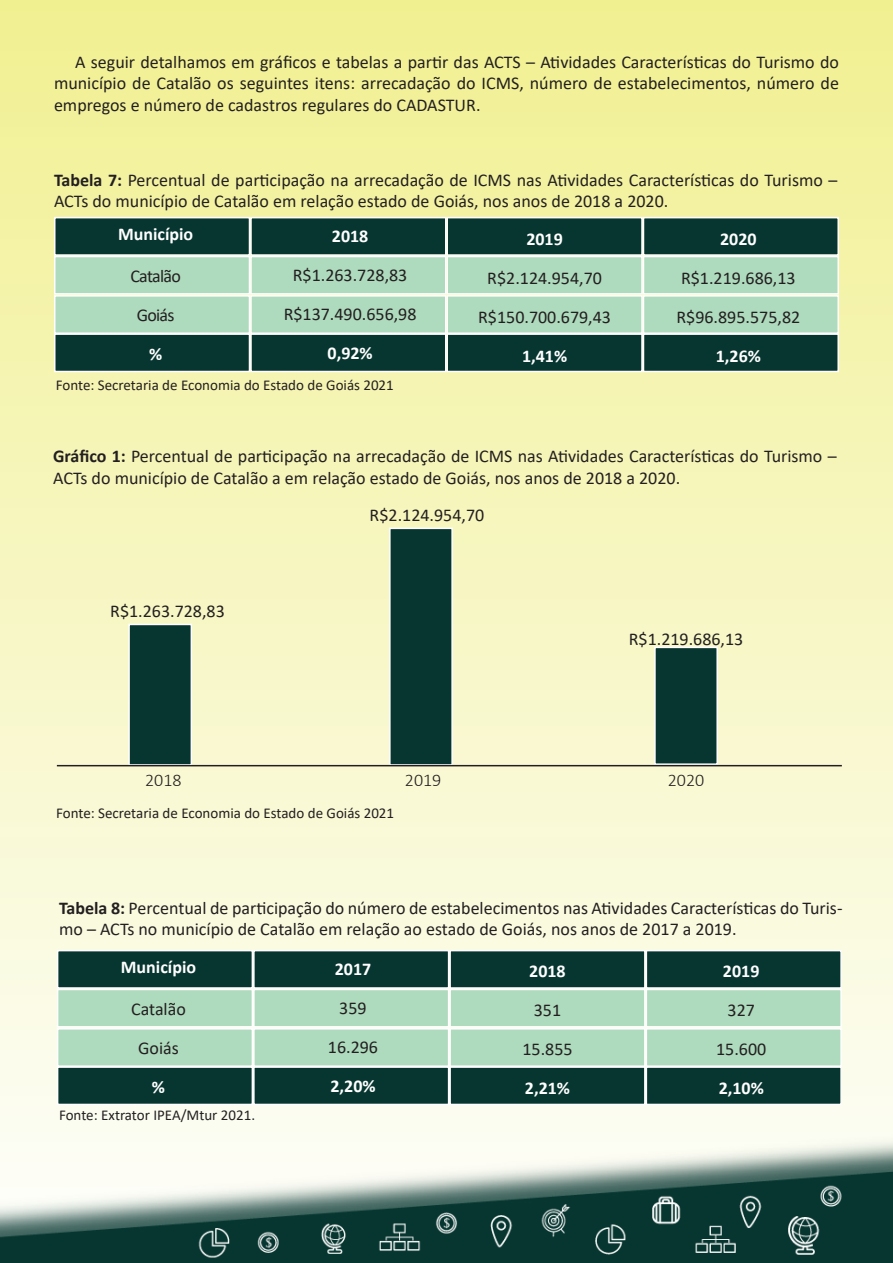
<style>
.page{position:relative;width:893px;height:1263px;background:#fff}
.page>*{position:absolute;margin:0;border:0;box-sizing:border-box;transform-origin:0 0}
.t1{font:18px/21.6px "Calibri";color:#231f20}
.t2{font:700 18px "Calibri";color:#fff}
.t3{font:300 18px "Calibri";color:#231f20}
.t4{font:18px "Calibri";letter-spacing:-.04em;color:#231f20}
.t5{font:15px "Calibri";color:#231f20}
.s1{font-weight:700}
</style>
<div class="page">
<img style="left:0;top:15px;width:893px;height:1248px">
<div style="left:54px;top:217px;width:196px;height:39px;background:#073630;border:2px solid #fff"></div>
<div style="left:250px;top:217px;width:196px;height:39px;background:#073630;border:2px solid #fff"></div>
<div style="left:446px;top:217px;width:197px;height:39px;background:#073630;border:2px solid #fff"></div>
<div style="left:643px;top:217px;width:196px;height:39px;background:#073630;border:2px solid #fff"></div>
<div style="left:54px;top:256px;width:196px;height:39px;background:#aedabd;border:2px solid #fff"></div>
<div style="left:250px;top:256px;width:196px;height:39px;background:#aedabd;border:2px solid #fff"></div>
<div style="left:446px;top:256px;width:197px;height:39px;background:#aedabd;border:2px solid #fff"></div>
<div style="left:643px;top:256px;width:196px;height:39px;background:#aedabd;border:2px solid #fff"></div>
<div style="left:54px;top:295px;width:196px;height:39px;background:#aedabd;border:2px solid #fff"></div>
<div style="left:250px;top:295px;width:196px;height:39px;background:#aedabd;border:2px solid #fff"></div>
<div style="left:446px;top:295px;width:197px;height:39px;background:#aedabd;border:2px solid #fff"></div>
<div style="left:643px;top:295px;width:196px;height:39px;background:#aedabd;border:2px solid #fff"></div>
<div style="left:54px;top:333px;width:196px;height:39px;background:#073630;border:2px solid #fff"></div>
<div style="left:250px;top:333px;width:196px;height:39px;background:#073630;border:2px solid #fff"></div>
<div style="left:446px;top:333px;width:197px;height:39px;background:#073630;border:2px solid #fff"></div>
<div style="left:643px;top:333px;width:196px;height:39px;background:#073630;border:2px solid #fff"></div>
<div style="left:57px;top:950px;width:196px;height:39px;background:#073630;border:2px solid #fff"></div>
<div style="left:253px;top:950px;width:196px;height:39px;background:#073630;border:2px solid #fff"></div>
<div style="left:449px;top:950px;width:197px;height:39px;background:#073630;border:2px solid #fff"></div>
<div style="left:646px;top:950px;width:196px;height:39px;background:#073630;border:2px solid #fff"></div>
<div style="left:57px;top:989px;width:196px;height:38px;background:#aedabd;border:2px solid #fff"></div>
<div style="left:253px;top:989px;width:196px;height:38px;background:#aedabd;border:2px solid #fff"></div>
<div style="left:449px;top:989px;width:197px;height:38px;background:#aedabd;border:2px solid #fff"></div>
<div style="left:646px;top:989px;width:196px;height:38px;background:#aedabd;border:2px solid #fff"></div>
<div style="left:128px;top:624px;width:64px;height:142px;background:#073630;border:2px solid #fff"></div>
<div style="left:654px;top:647px;width:64px;height:118px;background:#073630;border:2px solid #fff"></div>
<div style="left:389px;top:528px;width:64px;height:238px;background:#073630;border:2px solid #fff"></div>
<hr style="left:57px;top:765px;width:785px;height:1px;background:#231f20">
<div style="left:57px;top:1028px;width:196px;height:39px;background:#aedabd;border:2px solid #fff"></div>
<div style="left:253px;top:1028px;width:196px;height:39px;background:#aedabd;border:2px solid #fff"></div>
<div style="left:449px;top:1028px;width:197px;height:39px;background:#aedabd;border:2px solid #fff"></div>
<div style="left:646px;top:1028px;width:196px;height:39px;background:#aedabd;border:2px solid #fff"></div>
<div style="left:57px;top:1066px;width:196px;height:39px;background:#073630;border:2px solid #fff"></div>
<div style="left:253px;top:1066px;width:196px;height:39px;background:#073630;border:2px solid #fff"></div>
<div style="left:449px;top:1066px;width:197px;height:39px;background:#073630;border:2px solid #fff"></div>
<div style="left:646px;top:1066px;width:196px;height:39px;background:#073630;border:2px solid #fff"></div>
<p class="t1" style="left:54px;top:50px;width:786px;text-align:justify;text-indent:21px">A seguir detalhamos em gráficos e tabelas a partir das ACTS – Atividades Características do Turismo do município de Catalão os seguintes itens: arrecadação do ICMS, número de estabelecimentos, número de empregos e número de cadastros regulares do CADASTUR.</p>
<p class="t1" style="left:54px;top:168px;width:785px"><span class="s1">Tabela 7:</span> Percentual de participação na arrecadação de ICMS nas Atividades Características do Turismo –<br>ACTs do município de Catalão em relação estado de Goiás, nos anos de 2018 a 2020.</p>
<p class="t2" style="left:118px;top:222px;width:77px">Município</p>
<p class="t4" style="left:130px;top:264px;width:52px">Catalão</p>
<p class="t1" style="left:137px;top:304px;width:39px">Goiás</p>
<p class="t2" style="left:149px;top:342px;width:15px">%</p>
<p class="t2" style="left:332px;top:223px;width:38px">2018</p>
<p class="t1" style="left:293px;top:263px;width:116px">R$1.263.728,83</p>
<p class="t1" style="left:284px;top:302px;width:134px">R$137.490.656,98</p>
<p class="t2" style="left:328px;top:340px;width:47px">0,92%</p>
<p class="t5" style="left:56px;top:375px;width:340px">Fonte: Secretaria de Economia do Estado de Goiás 2021</p>
<p class="t2" style="left:526px;top:226px;width:38px">2019</p>
<p class="t1" style="left:487px;top:266px;width:116px">R$2.124.954,70</p>
<p class="t1" style="left:478px;top:305px;width:134px">R$150.700.679,43</p>
<p class="t2" style="left:522px;top:343px;width:47px">1,41%</p>
<p class="t2" style="left:720px;top:226px;width:38px">2020</p>
<p class="t1" style="left:681px;top:266px;width:116px">R$1.219.686,13</p>
<p class="t1" style="left:676px;top:305px;width:125px">R$96.895.575,82</p>
<p class="t2" style="left:716px;top:343px;width:47px">1,26%</p>
<p class="t1" style="left:53px;top:445px;width:785px"><span class="s1">Gráfico 1:</span> Percentual de participação na arrecadação de ICMS nas Atividades Características do Turismo –<br>ACTs do município de Catalão a em relação estado de Goiás, nos anos de 2018 a 2020.</p>
<p class="t1" style="left:110px;top:600px;width:116px">R$1.263.728,83</p>
<p class="t3" style="left:145px;top:768px;width:38px">2018</p>
<p class="t1" style="left:370px;top:504px;width:116px">R$2.124.954,70</p>
<p class="t3" style="left:405px;top:768px;width:38px">2019</p>
<p class="t5" style="left:56px;top:802px;width:340px">Fonte: Secretaria de Economia do Estado de Goiás 2021</p>
<p class="t1" style="left:629px;top:628px;width:116px">R$1.219.686,13</p>
<p class="t3" style="left:668px;top:768px;width:38px">2020</p>
<p class="t1" style="left:59px;top:896px;width:785px"><span class="s1">Tabela 8:</span> Percentual de participação do número de estabelecimentos nas Atividades Características do Turis&shy;mo – ACTs no município de Catalão em relação ao estado de Goiás, nos anos de 2017 a 2019.</p>
<p class="t2" style="left:121px;top:954px;width:77px">Município</p>
<p class="t1" style="left:131px;top:998px;width:56px">Catalão</p>
<p class="t1" style="left:138px;top:1037px;width:42px">Goiás</p>
<p class="t2" style="left:152px;top:1074px;width:15px">%</p>
<p class="t2" style="left:335px;top:956px;width:38px">2017</p>
<p class="t1" style="left:339px;top:996px;width:29px">359</p>
<p class="t1" style="left:328px;top:1035px;width:52px">16.296</p>
<p class="t2" style="left:330px;top:1073px;width:47px">2,20%</p>
<p class="t2" style="left:529px;top:959px;width:38px">2018</p>
<p class="t1" style="left:534px;top:999px;width:29px">351</p>
<p class="t1" style="left:522px;top:1038px;width:52px">15.855</p>
<p class="t2" style="left:525px;top:1076px;width:47px">2,21%</p>
<p class="t2" style="left:723px;top:959px;width:38px">2019</p>
<p class="t1" style="left:727px;top:999px;width:29px">327</p>
<p class="t1" style="left:716px;top:1038px;width:52px">15.600</p>
<p class="t2" style="left:719px;top:1076px;width:47px">2,10%</p>
<p class="t5" style="left:59px;top:1104px;width:198px">Fonte: Extrator IPEA/Mtur 2021.</p>
</div>
